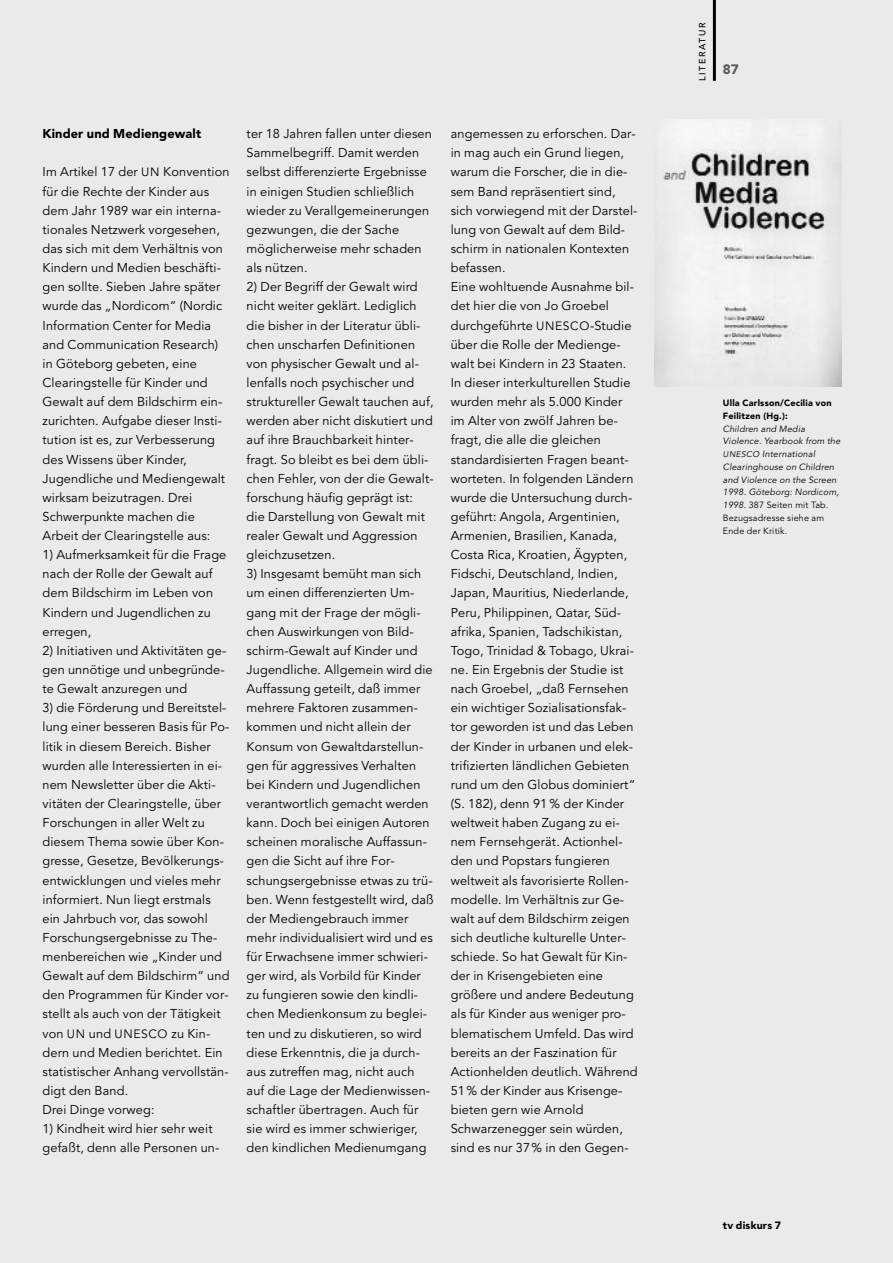
<style>
.page{position:relative;width:893px;height:1263px;background:#eaeaea}
.page>*{position:absolute;margin:0;border:0;box-sizing:border-box;transform-origin:0 0}
.t1{font:900 13.5px "Avenir";color:#585858}
.t2{font:12.75px/19.2px "Avenir";letter-spacing:.01em;color:#000}
.t3{font:900 12.75px "Avenir";letter-spacing:.01em;color:#000}
.t4{font:900 10.5px "Avenir";letter-spacing:.02em;color:#000}
.t5{font:italic 9px/12.8px "Avenir";letter-spacing:.02em;color:#000}
.t6{font:900 9px/12.8px "Avenir";letter-spacing:.025em;color:#000}
.t7{font:500 9px "Avenir";letter-spacing:.165em;color:#000}
.s1{font-size:12px}
.s2{font-size:8.25px}
.s3{font-style:normal}
</style>
<div class="page">
<hr style="left:713px;top:0;width:3px;height:81px;background:#000">
<img style="left:655px;top:119px;width:187px;height:268px">
<p class="t3" style="left:43px;top:129px;width:160px">Kinder und Mediengewalt</p>
<p class="t2" style="left:43px;top:163px;width:188px">Im Artikel 17 der <span class="s1">UN</span> Konvention für die Rechte der Kinder aus dem Jahr 1989 war ein interna&shy;tionales Netzwerk vorgesehen, das sich mit dem Verhältnis von<br>Kindern und Medien beschäfti&shy;gen sollte. Sieben Jahre später wurde das „Nordicom“ (Nordic<br>Information Center for Media and Communication Research) in Göteborg gebeten, eine<br>Clearingstelle für Kinder und<br>Gewalt auf dem Bildschirm ein&shy;zurichten. Aufgabe dieser Insti&shy;tution ist es, zur Verbesserung des Wissens über Kinder,<br>Jugendliche und Mediengewalt wirksam beizutragen. Drei<br>Schwerpunkte machen die<br>Arbeit der Clearingstelle aus:</p>
<p class="t2" style="left:43px;top:546px;width:185px">1) Aufmerksamkeit für die Frage nach der Rolle der Gewalt auf dem Bildschirm im Leben von<br>Kindern und Jugendlichen zu erregen,</p>
<p class="t2" style="left:43px;top:642px;width:185px">2) Initiativen und Aktivitäten ge&shy;gen unnötige und unbegründe&shy;te Gewalt anzuregen und</p>
<p class="t2" style="left:43px;top:699px;width:189px">3) die Förderung und Bereitstel&shy;lung einer besseren Basis für Po&shy;litik in diesem Bereich. Bisher wurden alle Interessierten in ei&shy;nem Newsletter über die Akti&shy;vitäten der Clearingstelle, über<br>Forschungen in aller Welt zu diesem Thema sowie über Kon&shy;gresse, Gesetze, Bevölkerungs&shy;entwicklungen und vieles mehr informiert. Nun liegt erstmals ein Jahrbuch vor, das sowohl<br>Forschungsergebnisse zu The&shy;menbereichen wie „Kinder und<br>Gewalt auf dem Bildschirm“ und den Programmen für Kinder vor&shy;stellt als auch von der Tätigkeit von <span class="s1">UN</span> und <span class="s1">UNESCO</span> zu Kin&shy;dern und Medien berichtet. Ein statistischer Anhang vervollstän&shy;digt den Band.<br>Drei Dinge vorweg:</p>
<p class="t2" style="left:43px;top:1120px;width:178px">1) Kindheit wird hier sehr weit gefaßt, denn alle Personen un-</p>
<p class="t2" style="left:247px;top:125px;width:187px">ter 18 Jahren fallen unter diesen<br>Sammelbegriff. Damit werden selbst differenzierte Ergebnisse in einigen Studien schließlich wieder zu Verallgemeinerungen gezwungen, die der Sache möglicherweise mehr schaden als nützen.</p>
<p class="t2" style="left:247px;top:278px;width:189px">2) Der Begriff der Gewalt wird nicht weiter geklärt. Lediglich die bisher in der Literatur übli&shy;chen unscharfen Definitionen von physischer Gewalt und al&shy;lenfalls noch psychischer und struktureller Gewalt tauchen auf, werden aber nicht diskutiert und auf ihre Brauchbarkeit hinter&shy;fragt. So bleibt es bei dem übli&shy;chen Fehler, von der die Gewalt&shy;forschung häufig geprägt ist: die Darstellung von Gewalt mit realer Gewalt und Aggression gleichzusetzen.</p>
<p class="t2" style="left:247px;top:565px;width:189px">3) Insgesamt bemüht man sich um einen differenzierten Um&shy;gang mit der Frage der mögli&shy;chen Auswirkungen von Bild&shy;schirm-Gewalt auf Kinder und<br>Jugendliche. Allgemein wird die<br>Auffassung geteilt, daß immer mehrere Faktoren zusammen&shy;kommen und nicht allein der<br>Konsum von Gewaltdarstellun&shy;gen für aggressives Verhalten bei Kindern und Jugendlichen verantwortlich gemacht werden kann. Doch bei einigen Autoren scheinen moralische Auffassun&shy;gen die Sicht auf ihre For&shy;schungsergebnisse etwas zu trü&shy;ben. Wenn festgestellt wird, daß der Mediengebrauch immer mehr individualisiert wird und es für Erwachsene immer schwieri&shy;ger wird, als Vorbild für Kinder zu fungieren sowie den kindli&shy;chen Medienkonsum zu beglei&shy;ten und zu diskutieren, so wird diese Erkenntnis, die ja durch&shy;aus zutreffen mag, nicht auch auf die Lage der Medienwissen&shy;schaftler übertragen. Auch für sie wird es immer schwieriger, den kindlichen Medienumgang</p>
<p class="t2" style="left:451px;top:125px;width:188px">angemessen zu erforschen. Dar&shy;in mag auch ein Grund liegen, warum die Forscher, die in die&shy;sem Band repräsentiert sind, sich vorwiegend mit der Darstel&shy;lung von Gewalt auf dem Bild&shy;schirm in nationalen Kontexten befassen.<br>Eine wohltuende Ausnahme bil&shy;det hier die von Jo Groebel durchgeführte <span class="s1">UNESCO</span>-Studie über die Rolle der Medienge&shy;walt bei Kindern in 23 Staaten.<br>In dieser interkulturellen Studie wurden mehr als 5.000 Kinder im Alter von zwölf Jahren be&shy;fragt, die alle die gleichen standardisierten Fragen beant&shy;worteten. In folgenden Ländern wurde die Untersuchung durch&shy;geführt: Angola, Argentinien,<br>Armenien, Brasilien, Kanada,<br>Costa Rica, Kroatien, Ägypten,<br>Fidschi, Deutschland, Indien,<br>Japan, Mauritius, Niederlande,<br>Peru, Philippinen, Qatar, Süd&shy;afrika, Spanien, Tadschikistan,<br>Togo, Trinidad &amp; Tobago, Ukrai&shy;ne. Ein Ergebnis der Studie ist nach Groebel, „daß Fernsehen ein wichtiger Sozialisationsfak&shy;tor geworden ist und das Leben der Kinder in urbanen und elek&shy;trifizierten ländlichen Gebieten rund um den Globus dominiert“ (S. 182), denn 91 % der Kinder weltweit haben Zugang zu ei&shy;nem Fernsehgerät. Actionhel&shy;den und Popstars fungieren weltweit als favorisierte Rollen&shy;modelle. Im Verhältnis zur Ge&shy;walt auf dem Bildschirm zeigen sich deutliche kulturelle Unter&shy;schiede. So hat Gewalt für Kin&shy;der in Krisengebieten eine größere und andere Bedeutung als für Kinder aus weniger pro&shy;blematischem Umfeld. Das wird bereits an der Faszination für<br>Actionhelden deutlich. Während<br>51% der Kinder aus Krisenge&shy;bieten gern wie Arnold<br>Schwarzenegger sein würden, sind es nur 37% in den Gegen-</p>
<p class="t7" style="left:699px;top:81px;width:59px;rotate:-90deg">LITERATUR</p>
<p class="t1" style="left:723px;top:64px;width:17px">87</p>
<p class="t6" style="left:723px;top:397px;width:110px">Ulla Carlsson/Cecilia von<br>Feilitzen (Hg.):</p>
<p class="t5" style="left:723px;top:423px;width:119px">Children and Media<br>Violence. Yearbook from the<br><span class="s2">UNESCO</span> International<br>Clearinghouse on Children and Violence on the Screen<br>1998. Göteborg: Nordicom,<br>1998<span class="s3">. 387 Seiten mit Tab.<br>Bezugsadresse siehe am<br>Ende der Kritik.</span></p>
<p class="t4" style="left:723px;top:1221px;width:60px">tv diskurs 7</p>
</div>
